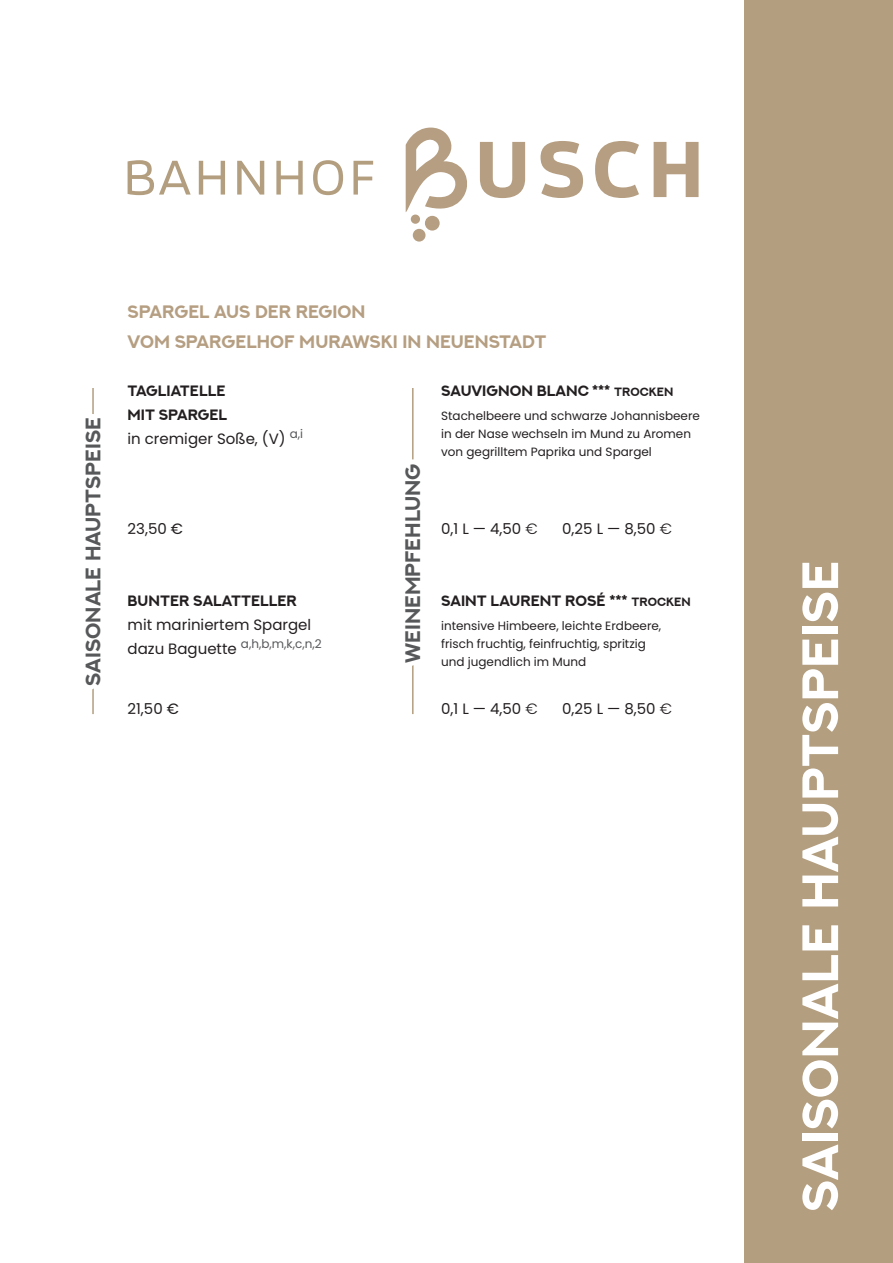
<style>
.page{position:relative;width:893px;height:1263px;background:#fff}
.page>*{position:absolute;margin:0;border:0;box-sizing:border-box;transform-origin:0 0}
.t1{font:700 51px "NEXTART";color:#fff}
.t2{font:700 21px "NEXTART";color:#57585a}
.t3{font:700 18px "NEXTART";color:#b59e81}
.t4{font:15px "Poppins";color:#231f20}
.t5{font:700 15px "NEXTART";color:#231f20}
.t6{font:12px "Poppins";color:#231f20}
.t7{font:12px "Poppins";color:#57585a}
.s1{font-size:12px}
.s2{font-size:15px;color:#231f20}
.s3{font-weight:300}
</style>
<div class="page">
<div style="left:744px;top:0;width:149px;height:1263px;background:#b39e80"></div>
<svg style="left:595px;top:141px;width:44px;height:57px"></svg>
<svg style="left:654px;top:142px;width:44px;height:55px"></svg>
<svg style="left:541px;top:141px;width:42px;height:57px"></svg>
<svg style="left:480px;top:142px;width:45px;height:56px"></svg>
<svg style="left:406px;top:128px;width:61px;height:114px"></svg>
<svg style="left:128px;top:160px;width:245px;height:35px"></svg>
<hr style="left:92px;top:388px;width:2px;height:326px;background:#b39e80">
<hr style="left:412px;top:388px;width:2px;height:326px;background:#b39e80">
<h2 class="t2" style="left:81px;top:686px;width:270px;rotate:-90deg">SAISONALE HAUPTSPEISE</h2>
<p class="t3" style="left:128px;top:301px;width:239px">SPARGEL AUS DER REGION</p>
<p class="t3" style="left:128px;top:331px;width:420px">VOM SPARGELHOF MURAWSKI IN NEUENSTADT</p>
<p class="t5" style="left:128px;top:382px;width:99px">TAGLIATELLE</p>
<p class="t5" style="left:128px;top:406px;width:101px">MIT SPARGEL</p>
<p class="t4" style="left:128px;top:430px;width:177px">in cremiger Soße, (V) <sup>a,i</sup></p>
<p class="t5" style="left:441px;top:382px;width:234px">SAUVIGNON BLANC *** <span class="s1">TROCKEN</span></p>
<p class="t6" style="left:441px;top:409px;width:260px">Stachelbeere und schwarze Johannisbeere</p>
<p class="t6" style="left:441px;top:427px;width:251px">in der Nase wechseln im Mund zu Aromen</p>
<p class="t6" style="left:441px;top:445px;width:212px">von gegrilltem Paprika und Spargel</p>
<p class="t4" style="left:128px;top:520px;width:57px">23,50 €</p>
<p class="t5" style="left:128px;top:592px;width:171px">BUNTER SALATTELLER</p>
<p class="t4" style="left:128px;top:616px;width:185px">mit mariniertem Spargel</p>
<p class="t7" style="left:128px;top:637px;width:196px"><span class="s2">dazu Baguette</span> a,h,b,m,k,c,n,2</p>
<p class="t4" style="left:128px;top:700px;width:53px">21,50 €</p>
<h2 class="t2" style="left:400px;top:663px;width:201px;rotate:-90deg">WEINEMPFEHLUNG</h2>
<p class="t4" style="left:441px;top:520px;width:98px">0,1 L — 4,50 <span class="s3">€</span></p>
<p class="t4" style="left:562px;top:520px;width:111px">0,25 L — 8,50 <span class="s3">€</span></p>
<p class="t5" style="left:441px;top:592px;width:251px">SAINT LAURENT ROSÉ *** <span class="s1">TROCKEN</span></p>
<p class="t6" style="left:441px;top:619px;width:222px">intensive Himbeere, leichte Erdbeere,</p>
<p class="t6" style="left:441px;top:637px;width:206px">frisch fruchtig, feinfruchtig, spritzig</p>
<p class="t6" style="left:441px;top:655px;width:147px">und jugendlich im Mund</p>
<p class="t4" style="left:441px;top:700px;width:98px">0,1 L — 4,50 <span class="s3">€</span></p>
<p class="t4" style="left:562px;top:700px;width:111px">0,25 L — 8,50 <span class="s3">€</span></p>
<p class="t1" style="left:790px;top:1212px;width:653px;rotate:-90deg">SAISONALE HAUPTSPEISE</p>
</div>
